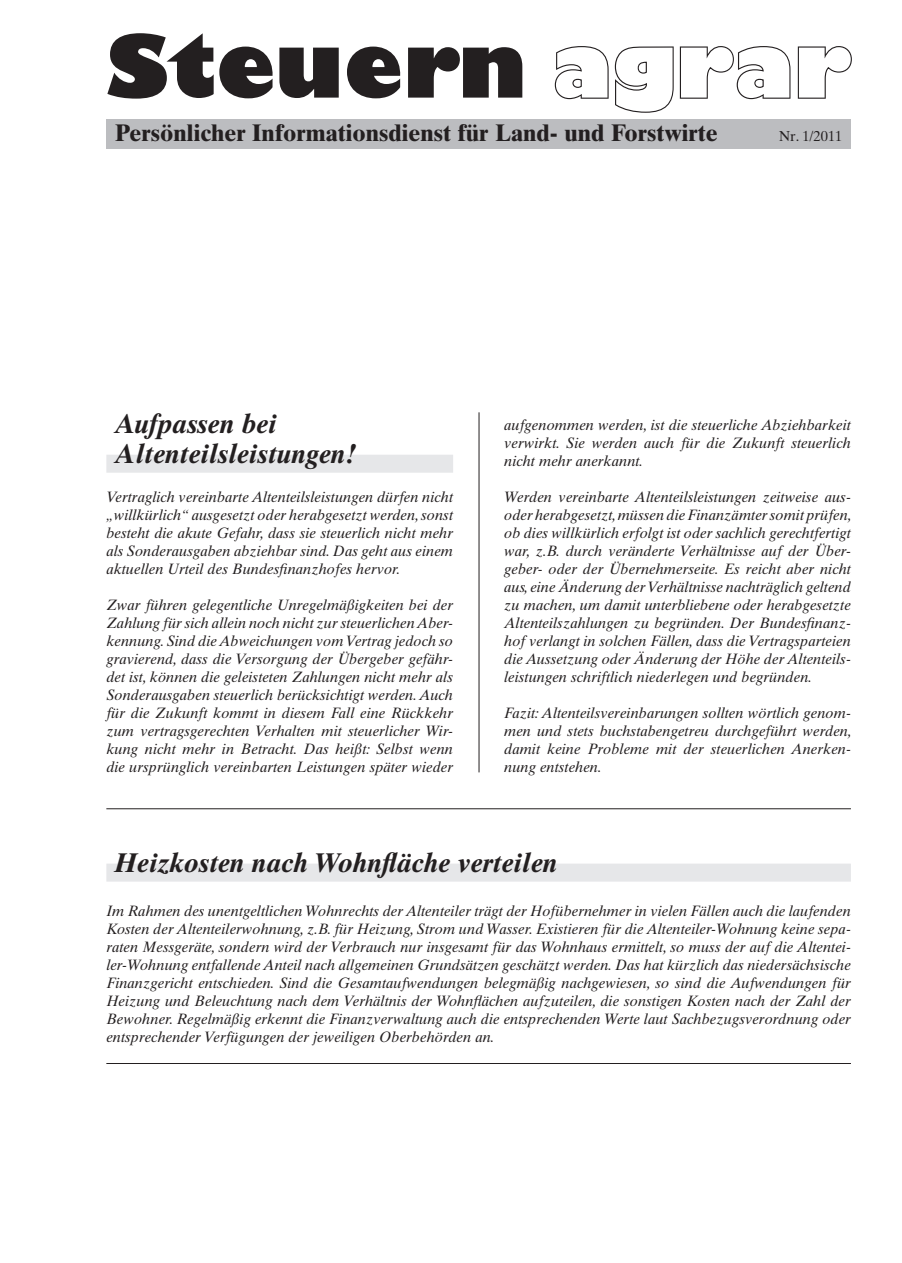
<style>
.page{position:relative;width:902px;height:1263px;background:#fff}
.page>*{position:absolute;margin:0;border:0;box-sizing:border-box;transform-origin:0 0}
.t1{font:800 85.05px "Gill Sans";color:#231f20}
.t2{font:italic 700 27px/30px "Times Ten LT";color:#231f20}
.t3{font:700 24px "Times Ten LT";color:#231f20}
.t4{font:italic 15px/18px "Times Ten LT";color:#231f20;text-align:justify}
.t5{font:14.4px "Times Ten LT";color:#231f20}
.s1{color:#fff}
</style>
<div class="page">
<svg style="left:554px;top:46px;width:298px;height:67px"></svg>
<div style="left:106px;top:119px;width:744px;height:30px;background:#bcbdc0"></div>
<div style="left:106px;top:455px;width:347px;height:18px;background:#e6e7e9"></div>
<hr style="left:478px;top:412px;width:1px;height:360px;background:#231f20">
<hr style="left:106px;top:1063px;width:744px;height:1px;background:#231f20">
<div style="left:106px;top:864px;width:744px;height:18px;background:#e6e7e9"></div>
<hr style="left:106px;top:808px;width:744px;height:1px;background:#231f20">
<h1 class="t1" style="left:106px;top:13px;width:746px">Steuern <span class="s1">agrar</span></h1>
<h3 class="t3" style="left:115px;top:118px;width:604px">Persönlicher Informationsdienst für Land- und Forstwirte</h3>
<p class="t5" style="left:779px;top:127px;width:65px">Nr. 1/2011</p>
<h2 class="t2" style="left:115px;top:408px;width:244px">Aufpassen bei<br>Altenteilsleistungen!</h2>
<p class="t4" style="left:106px;top:488px;width:348px">Vertraglich vereinbarte Altenteilsleistungen dürfen nicht „willkürlich“ ausgesetzt oder herabgesetzt werden, sonst besteht die akute Gefahr, dass sie steuerlich nicht mehr als Sonderausgaben abziehbar sind. Das geht aus einem aktuellen Urteil des Bundesfinanzhofes hervor.</p>
<p class="t4" style="left:106px;top:596px;width:348px">Zwar führen gelegentliche Unregelmäßigkeiten bei der Zahlung für sich allein noch nicht zur steuerlichen Aber&shy;kennung. Sind die Abweichungen vom Vertrag jedoch so gravierend, dass die Versorgung der Übergeber gefähr&shy;det ist, können die geleisteten Zahlungen nicht mehr als Sonderausgaben steuerlich berücksichtigt werden. Auch für die Zukunft kommt in diesem Fall eine Rückkehr zum vertragsgerechten Verhalten mit steuerlicher Wir&shy;kung nicht mehr in Betracht. Das heißt: Selbst wenn die ursprünglich vereinbarten Leistungen später wieder</p>
<p class="t4" style="left:504px;top:416px;width:348px">aufgenommen werden, ist die steuerliche Abziehbarkeit verwirkt. Sie werden auch für die Zukunft steuerlich nicht mehr anerkannt.</p>
<p class="t4" style="left:504px;top:488px;width:349px">Werden vereinbarte Altenteilsleistungen zeitweise aus&shy;oder herabgesetzt, müssen die Finanzämter somit prüfen, ob dies willkürlich erfolgt ist oder sachlich gerechtfertigt war, z.B. durch veränderte Verhältnisse auf der Über&shy;geber- oder der Übernehmerseite. Es reicht aber nicht aus, eine Änderung der Verhältnisse nachträglich geltend zu machen, um damit unterbliebene oder herabgesetzte Altenteilszahlungen zu begründen. Der Bundesfinanz&shy;hof verlangt in solchen Fällen, dass die Vertragsparteien die Aussetzung oder Änderung der Höhe der Altenteils&shy;leistungen schriftlich niederlegen und begründen.</p>
<p class="t4" style="left:504px;top:704px;width:349px">Fazit: Altenteilsvereinbarungen sollten wörtlich genom&shy;men und stets buchstabengetreu durchgeführt werden, damit keine Probleme mit der steuerlichen Anerken&shy;nung entstehen.</p>
<h2 class="t2" style="left:115px;top:847px;width:444px">Heizkosten nach Wohnfläche verteilen</h2>
<p class="t4" style="left:106px;top:902px;width:746px">Im Rahmen des unentgeltlichen Wohnrechts der Altenteiler trägt der Hofübernehmer in vielen Fällen auch die laufenden Kosten der Altenteilerwohnung, z.B. für Heizung, Strom und Wasser. Existieren für die Altenteiler-Wohnung keine sepa&shy;raten Messgeräte, sondern wird der Verbrauch nur insgesamt für das Wohnhaus ermittelt, so muss der auf die Altentei&shy;ler-Wohnung entfallende Anteil nach allgemeinen Grundsätzen geschätzt werden. Das hat kürzlich das niedersächsische Finanzgericht entschieden. Sind die Gesamtaufwendungen belegmäßig nachgewiesen, so sind die Aufwendungen für Heizung und Beleuchtung nach dem Verhältnis der Wohnflächen aufzuteilen, die sonstigen Kosten nach der Zahl der Bewohner. Regelmäßig erkennt die Finanzverwaltung auch die entsprechenden Werte laut Sachbezugsverordnung oder entsprechender Verfügungen der jeweiligen Oberbehörden an.</p>
</div>
